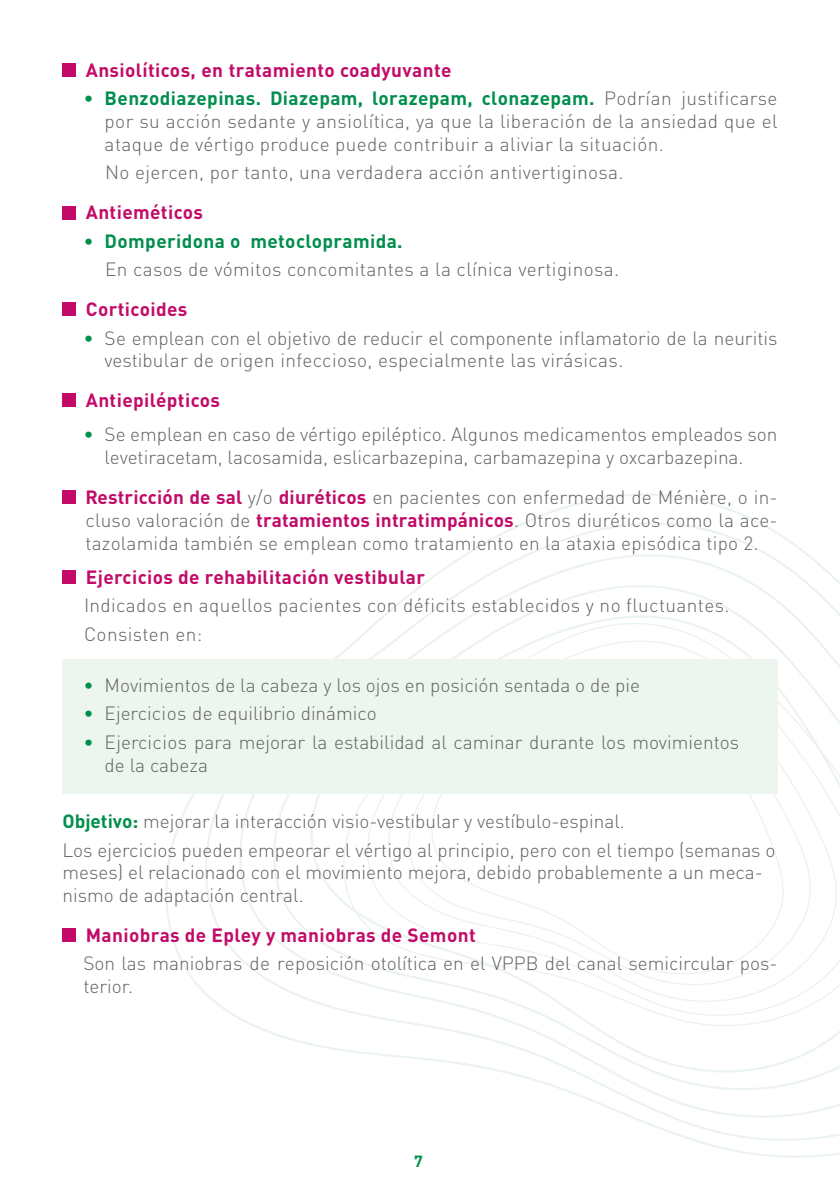
<style>
.page{position:relative;width:840px;height:1191px;background:#fff}
.page>*{position:absolute;margin:0;border:0;box-sizing:border-box;transform-origin:0 0}
.t1{font:300 19px/22.8px "DIN Pro";color:#616160}
.t2{font:300 19px/28.4px "DIN Pro";letter-spacing:.02em;color:#616160}
.t3{font:700 19px "DIN Pro";letter-spacing:.02em;color:#c20b68}
.t4{font:700 16px "DIN Pro";color:#008e4d}
.s1{color:#008e4d}
.s2{font-weight:700;color:#008e4d}
.s3{font-weight:700;color:#c20b68}
</style>
<div class="page">
<svg style="left:165px;top:494px;width:674px;height:664px"></svg>
<svg style="left:339px;top:613px;width:500px;height:426px"></svg>
<div style="left:62px;top:63px;width:14px;height:14px;background:#c20b68"></div>
<div style="left:62px;top:206px;width:14px;height:13px;background:#c20b68"></div>
<div style="left:62px;top:303px;width:14px;height:13px;background:#c20b68"></div>
<div style="left:62px;top:394px;width:14px;height:13px;background:#c20b68"></div>
<div style="left:62px;top:490px;width:14px;height:14px;background:#c20b68"></div>
<div style="left:62px;top:570px;width:14px;height:14px;background:#c20b68"></div>
<div style="left:62px;top:659px;width:715px;height:135px;background:#edf5ef"></div>
<div style="left:62px;top:928px;width:14px;height:14px;background:#c20b68"></div>
<p class="t3" style="left:86px;top:54px;width:367px">Ansiolíticos, en tratamiento coadyuvante</p>
<p class="t1" style="left:105px;top:85px;width:674px;text-align:justify;text-indent:-21px"><span class="s1">•</span> <span class="s2">Benzodiazepinas. Diazepam, lorazepam, clonazepam.</span> Podrían justificarse por su acción sedante y ansiolítica, ya que la liberación de la ansiedad que el ataque de vértigo produce puede contribuir a aliviar la situación.</p>
<p class="t2" style="left:105px;top:157px;width:520px">No ejercen, por tanto, una verdadera acción antivertiginosa.</p>
<p class="t3" style="left:86px;top:197px;width:119px">Antieméticos</p>
<p class="t2" style="left:105px;top:225px;width:515px;text-indent:-22px"><span class="s1">•</span> <span class="s2">Domperidona o metoclopramida.<br></span>En casos de vómitos concomitantes a la clínica vertiginosa.</p>
<p class="t3" style="left:86px;top:293px;width:103px">Corticoides</p>
<p class="t1" style="left:105px;top:325px;width:674px;text-indent:-21px"><span class="s1">•</span> Se emplean con el objetivo de reducir el componente inflamatorio de la neuritis vestibular de origen infeccioso, especialmente las virásicas.</p>
<p class="t3" style="left:86px;top:384px;width:136px">Antiepilépticos</p>
<p class="t1" style="left:105px;top:421px;width:674px;text-indent:-21px"><span class="s1">•</span> Se emplean en caso de vértigo epiléptico. Algunos medicamentos empleados son levetiracetam, lacosamida, eslicarbazepina, carbamazepina y oxcarbazepina.</p>
<p class="t1" style="left:85px;top:484px;width:693px;text-align:justify"><span class="s3">Restricción de sal</span> y/o <span class="s3">diuréticos</span> en pacientes con enfermedad de Ménière, o in&shy;cluso valoración de <span class="s3">tratamientos intratimpánicos</span>. Otros diuréticos como la ace&shy;tazolamida también se emplean como tratamiento en la ataxia episódica tipo 2.</p>
<p class="t3" style="left:86px;top:561px;width:340px">Ejercicios de rehabilitación vestibular</p>
<p class="t2" style="left:84px;top:589px;width:646px">Indicados en aquellos pacientes con déficits establecidos y no fluctuantes.<br>Consisten en:</p>
<p class="t1" style="left:83px;top:672px;width:558px"><span class="s1">•</span> Movimientos de la cabeza y los ojos en posición sentada o de pie</p>
<p class="t1" style="left:83px;top:700px;width:294px"><span class="s1">•</span> Ejercicios de equilibrio dinámico</p>
<p class="t1" style="left:105px;top:729px;width:635px;text-indent:-21px"><span class="s1">•</span> Ejercicios para mejorar la estabilidad al caminar durante los movimientos de la cabeza</p>
<p class="t1" style="left:62px;top:805px;width:714px;line-height:28.4px"><span class="s2">Objetivo:</span> mejorar la interacción visio-vestibular y vestíbulo-espinal.<br>Los ejercicios pueden empeorar el vértigo al principio, pero con el tiempo (semanas o</p>
<p class="t1" style="left:62px;top:859px;width:701px">meses) el relacionado con el movimiento mejora, debido probablemente a un meca&shy;nismo de adaptación central.</p>
<p class="t3" style="left:86px;top:919px;width:391px">Maniobras de Epley y maniobras de Semont</p>
<p class="t1" style="left:83px;top:950px;width:695px">Son las maniobras de reposición otolítica en el VPPB del canal semicircular pos&shy;terior.</p>
<p class="t4" style="left:414px;top:1148px;width:10px">7</p>
</div>
